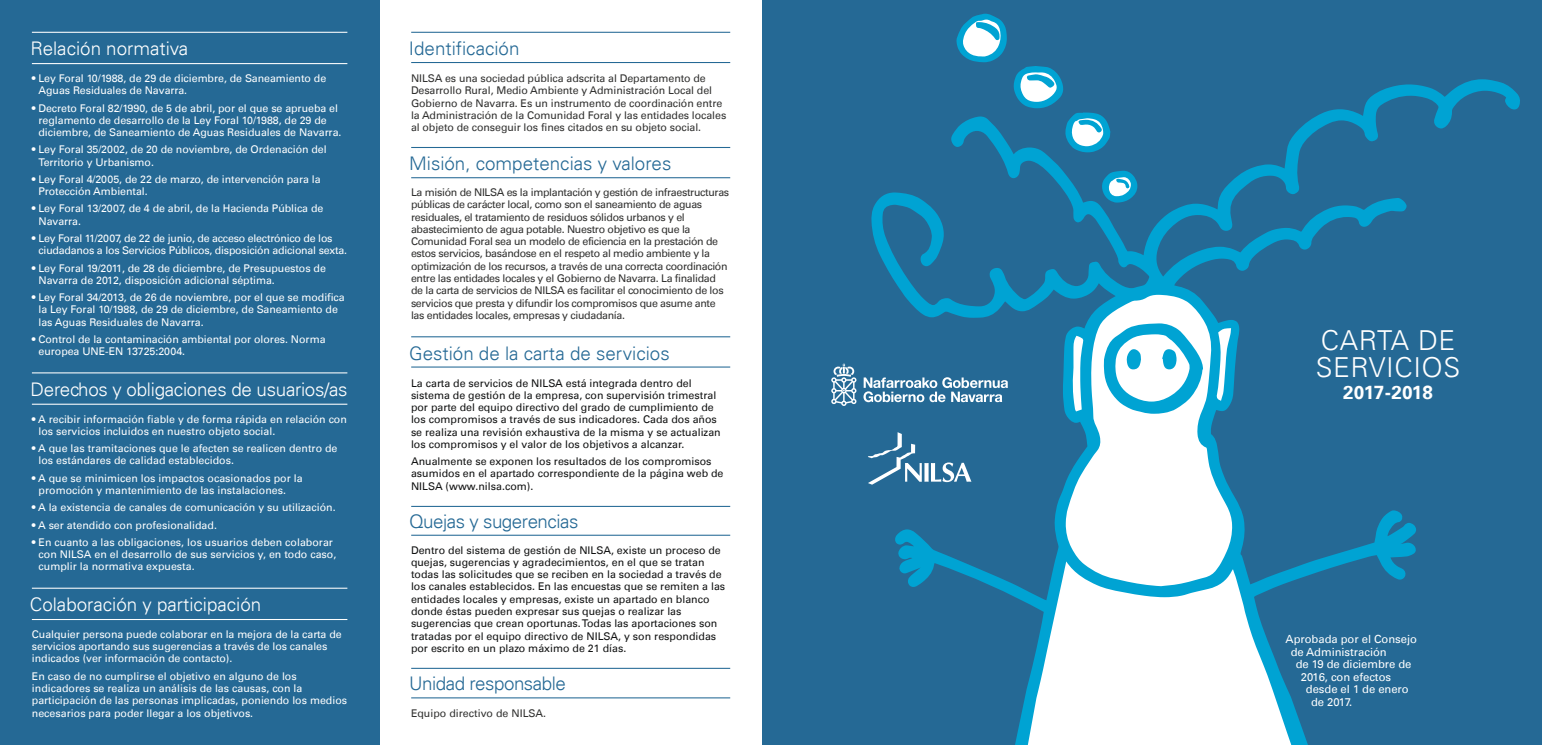
<style>
.page{position:relative;width:1542px;height:745px;background:#fff}
.page>*{position:absolute;margin:0;border:0;box-sizing:border-box;transform-origin:0 0}
.t1{font:300 27.5px/26.2px "Univers LT";letter-spacing:.02em;color:#fff}
.t2{font:300 18.75px "Univers LT";color:#fff}
.t3{font:300 18.75px "Univers LT";color:#256995}
.t4{font:300 18.75px "Univers LT";letter-spacing:-.025em;color:#256995}
.t5{font:700 18.75px "Univers LT";letter-spacing:-.005em;color:#fff}
.t6{font:11.25px "Univers LT";letter-spacing:-.005em;color:#fff}
.t7{font:10.62px/12.2px "Univers LT";letter-spacing:-.005em;color:#fff}
.t8{font:10.62px/12.2px "Univers LT";color:#111212}
.t9{font:10.62px/12.2px "Univers LT";letter-spacing:-.03em;color:#30302f}
.t10{font:10.62px/12.2px "Univers LT";letter-spacing:-.01em;color:#30302f}
.t11{font:10.62px "Univers LT";color:#30302f}
</style>
<div class="page">
<div style="left:762px;top:0;width:779px;height:744px;background:#256995"></div>
<div style="left:0;top:0;width:379px;height:744px;background:#256995"></div>
<hr style="left:411px;top:32px;width:319px;height:1px;background:#256995">
<hr style="left:411px;top:62px;width:319px;height:1px;background:#256995">
<hr style="left:411px;top:147px;width:319px;height:1px;background:#256995">
<hr style="left:411px;top:177px;width:319px;height:1px;background:#256995">
<hr style="left:411px;top:336px;width:319px;height:1px;background:#256995">
<hr style="left:411px;top:366px;width:319px;height:1px;background:#256995">
<hr style="left:411px;top:505px;width:319px;height:1px;background:#256995">
<hr style="left:411px;top:534px;width:319px;height:1px;background:#256995">
<hr style="left:411px;top:667px;width:319px;height:1px;background:#256995">
<hr style="left:411px;top:697px;width:319px;height:1px;background:#256995">
<hr style="left:32px;top:32px;width:315px;height:1px;background:#fff">
<hr style="left:32px;top:63px;width:315px;height:1px;background:#fff">
<hr style="left:32px;top:372px;width:315px;height:1px;background:#fff">
<hr style="left:32px;top:403px;width:315px;height:1px;background:#fff">
<hr style="left:32px;top:587px;width:315px;height:1px;background:#fff">
<hr style="left:32px;top:618px;width:315px;height:1px;background:#fff">
<svg style="left:956px;top:14px;width:51px;height:48px"></svg>
<svg style="left:1015px;top:66px;width:46px;height:13px"></svg>
<svg style="left:871px;top:79px;width:649px;height:665px"></svg>
<svg style="left:1024px;top:561px;width:273px;height:183px;background:#c1dfeb"></svg>
<svg style="left:1065px;top:294px;width:167px;height:291px;background:#b6ddeb"></svg>
<svg style="left:1072px;top:335px;width:11px;height:76px"></svg>
<svg style="left:1216px;top:328px;width:15px;height:72px"></svg>
<svg style="left:1103px;top:323px;width:99px;height:90px;background:#98daed"></svg>
<svg style="left:863px;top:377px;width:145px;height:25px"></svg>
<svg style="left:831px;top:363px;width:25px;height:42px"></svg>
<h2 class="t2" style="left:31px;top:37px;width:159px">Relación normativa</h2>
<p class="t7" style="left:39px;top:72px;width:289px;text-indent:-7px">• Ley Foral 10/1988, de 29 de diciembre, de Saneamiento de<br>Aguas Residuales de Navarra.</p>
<p class="t7" style="left:39px;top:102px;width:304px;text-indent:-7px">• Decreto Foral 82/1990, de 5 de abril, por el que se aprueba el reglamento de desarrollo de la Ley Foral 10/1988, de 29 de diciembre, de Saneamiento de Aguas Residuales de Navarra.</p>
<p class="t7" style="left:39px;top:143px;width:290px;text-indent:-7px">• Ley Foral 35/2002, de 20 de noviembre, de Ordenación del<br>Territorio y Urbanismo.</p>
<p class="t7" style="left:39px;top:173px;width:284px;text-indent:-7px">• Ley Foral 4/2005, de 22 de marzo, de intervención para la<br>Protección Ambiental.</p>
<p class="t7" style="left:39px;top:202px;width:286px;text-indent:-7px">• Ley Foral 13/2007, de 4 de abril, de la Hacienda Pública de<br>Navarra.</p>
<p class="t7" style="left:39px;top:232px;width:310px;text-indent:-7px">• Ley Foral 11/2007, de 22 de junio, de acceso electrónico de los ciudadanos a los Servicios Públicos, disposición adicional sexta.</p>
<p class="t7" style="left:39px;top:261px;width:289px;text-indent:-7px">• Ley Foral 19/2011, de 28 de diciembre, de Presupuestos de<br>Navarra de 2012, disposición adicional séptima.</p>
<p class="t7" style="left:39px;top:291px;width:308px;text-indent:-7px">• Ley Foral 34/2013, de 26 de noviembre, por el que se modifica la Ley Foral 10/1988, de 29 de diciembre, de Saneamiento de las Aguas Residuales de Navarra.</p>
<p class="t7" style="left:39px;top:333px;width:288px;text-indent:-7px">• Control de la contaminación ambiental por olores. Norma europea UNE-EN 13725:2004.</p>
<h2 class="t2" style="left:31px;top:377px;width:318px">Derechos y obligaciones de usuarios/as</h2>
<p class="t7" style="left:39px;top:412px;width:310px;text-indent:-7px">• A recibir información fiable y de forma rápida en relación con los servicios incluidos en nuestro objeto social.</p>
<p class="t7" style="left:39px;top:442px;width:300px;text-indent:-7px">• A que las tramitaciones que le afecten se realicen dentro de los estándares de calidad establecidos.</p>
<p class="t7" style="left:39px;top:471px;width:265px;text-indent:-7px">• A que se minimicen los impactos ocasionados por la promoción y mantenimiento de las instalaciones.</p>
<p class="t7" style="left:32px;top:501px;width:305px">• A la existencia de canales de comunicación y su utilización.</p>
<p class="t7" style="left:32px;top:518px;width:187px">• A ser atendido con profesionalidad.</p>
<p class="t7" style="left:39px;top:535px;width:299px;text-indent:-7px">• En cuanto a las obligaciones, los usuarios deben colaborar con NILSA en el desarrollo de sus servicios y, en todo caso, cumplir la normativa expuesta.</p>
<h2 class="t2" style="left:30px;top:592px;width:233px">Colaboración y participación</h2>
<p class="t7" style="left:32px;top:627px;width:311px">Cualquier persona puede colaborar en la mejora de la carta de servicios aportando sus sugerencias a través de los canales indicados (ver información de contacto).</p>
<p class="t7" style="left:32px;top:669px;width:317px">En caso de no cumplirse el objetivo en alguno de los indicadores se realiza un análisis de las causas, con la participación de las personas implicadas, poniendo los medios necesarios para poder llegar a los objetivos.</p>
<h2 class="t3" style="left:409px;top:37px;width:112px">Identificación</h2>
<p class="t10" style="left:411px;top:72px;width:317px">NILSA es una sociedad pública adscrita al Departamento de Desarrollo Rural, Medio Ambiente y Administración Local del Gobierno de Navarra. Es un instrumento de coordinación entre la Administración de la Comunidad Foral y las entidades locales al objeto de conseguir los fines citados en su objeto social.</p>
<h2 class="t3" style="left:409px;top:152px;width:264px">Misión, competencias y valores</h2>
<p class="t9" style="left:411px;top:186px;width:320px">La misión de NILSA es la implantación y gestión de infraestructuras públicas de carácter local, como son el saneamiento de aguas residuales, el tratamiento de residuos sólidos urbanos y el abastecimiento de agua potable. Nuestro objetivo es que la Comunidad Foral sea un modelo de eficiencia en la prestación de estos servicios, basándose en el respeto al medio ambiente y la optimización de los recursos, a través de una correcta coordinación entre las entidades locales y el Gobierno de Navarra. La finalidad de la carta de servicios de NILSA es facilitar el conocimiento de los servicios que presta y difundir los compromisos que asume ante las entidades locales, empresas y ciudadanía.</p>
<h2 class="t3" style="left:409px;top:341px;width:262px">Gestión de la carta de servicios</h2>
<p class="t8" style="left:411px;top:376px;width:311px">La carta de servicios de NILSA está integrada dentro del sistema de gestión de la empresa, con supervisión trimestral por parte del equipo directivo del grado de cumplimiento de los compromisos a través de sus indicadores. Cada dos años se realiza una revisión exhaustiva de la misma y se actualizan los compromisos y el valor de los objetivos a alcanzar.</p>
<p class="t8" style="left:411px;top:455px;width:314px">Anualmente se exponen los resultados de los compromisos asumidos en el apartado correspondiente de la página web de<br>NILSA (www.nilsa.com).</p>
<h2 class="t4" style="left:409px;top:509px;width:171px">Quejas y sugerencias</h2>
<p class="t8" style="left:411px;top:543px;width:316px">Dentro del sistema de gestión de NILSA, existe un proceso de quejas, sugerencias y agradecimientos, en el que se tratan todas las solicitudes que se reciben en la sociedad a través de los canales establecidos. En las encuestas que se remiten a las entidades locales y empresas, existe un apartado en blanco donde éstas pueden expresar sus quejas o realizar las sugerencias que crean oportunas. Todas las aportaciones son tratadas por el equipo directivo de NILSA, y son respondidas por escrito en un plazo máximo de 21 días.</p>
<h2 class="t4" style="left:409px;top:672px;width:158px">Unidad responsable</h2>
<p class="t11" style="left:411px;top:706px;width:137px">Equipo directivo de NILSA.</p>
<h1 class="t1" style="left:1315px;top:327px;width:146px">CARTA DE<br>SERVICIOS</h1>
<h2 class="t5" style="left:1343px;top:381px;width:91px">2017-2018</h2>
<p class="t6" style="left:1285px;top:632px;width:133px">Aprobada por el Consejo</p>
<p class="t6" style="left:1290px;top:644px;width:98px">de Administración</p>
<p class="t6" style="left:1295px;top:657px;width:117px">de 19 de diciembre de</p>
<p class="t6" style="left:1300px;top:669px;width:92px">2016, con efectos</p>
<p class="t6" style="left:1305px;top:682px;width:104px">desde el 1 de enero</p>
<p class="t6" style="left:1310px;top:694px;width:43px">de 2017.</p>
</div>
